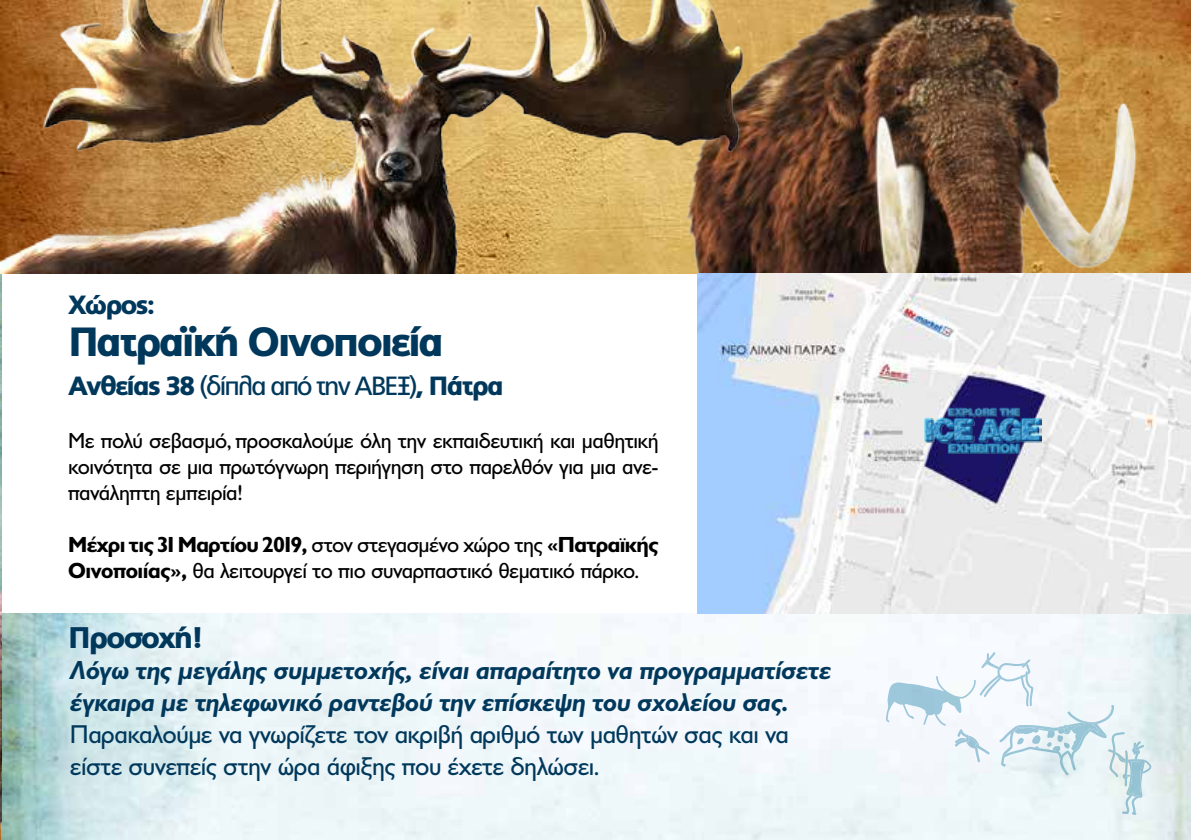
<style>
.page{position:relative;width:1191px;height:840px;background:#fff}
.page>*{position:absolute;margin:0;border:0;box-sizing:border-box;transform-origin:0 0}
.t1{font:900 40.8px "PF Catalog";letter-spacing:-.07em;color:#00385c}
.t2{font:900 29.8px "PF Catalog";letter-spacing:-.07em;color:#00385c}
.t3{font:26.4px "PF Catalog";letter-spacing:-.07em;color:#00385c}
.t4{font:900 26.4px "PF Catalog";letter-spacing:-.07em;color:#00385c}
.t5{font:italic 700 26px/32px "Gill Sans Hel";letter-spacing:-.02em;color:#00385c}
.t6{font:26px/32px "Gill Sans Hel";letter-spacing:-.02em;color:#00385c}
.t7{font:22px/26px "Gill Sans Hel";letter-spacing:-.02em;color:#000;text-align:justify}
.s1{font-weight:900}
.s2{font-weight:700}
</style>
<div class="page">
<img style="left:0;top:273px;width:1px;height:260px">
<img style="left:2px;top:613px;width:1189px;height:226px">
<img style="left:0;top:533px;width:2px;height:306px">
<img style="left:1153px;top:0;width:38px;height:273px">
<img style="left:765px;top:0;width:388px;height:273px">
<img style="left:0;top:0;width:765px;height:273px">
<img style="left:697px;top:273px;width:494px;height:340px">
<img style="left:924px;top:407px;width:118px;height:46px">
<svg style="left:886px;top:651px;width:265px;height:163px"></svg>
<p class="t4" style="left:68px;top:289px;width:89px">Χώρος:</p>
<h1 class="t1" style="left:68px;top:318px;width:378px">Πατραϊκή Οινοποιεία</h1>
<p class="t3" style="left:68px;top:370px;width:437px"><span class="s1">Ανθείας 38</span> (δίπλα από την ΑΒΕΞ)<span class="s1">, Πάτρα</span></p>
<p class="t7" style="left:68px;top:428px;width:592px">Με πολύ σεβασμό, προσκαλούμε όλη την εκπαιδευτική και μαθητική κοινότητα σε μια πρωτόγνωρη περιήγηση στο παρελθόν για μια ανε&shy;πανάληπτη εμπειρία!</p>
<p class="t7" style="left:68px;top:532px;width:592px"><span class="s2">Μέχρι τις 31 Μαρτίου 2019,</span> στον στεγασμένο χώρο της <span class="s2">«Πατραϊκής<br>Οινοποιίας»,</span> θα λειτουργεί το πιο συναρπαστικό θεματικό πάρκο.</p>
<h2 class="t2" style="left:68px;top:619px;width:137px">Προσοχή!</h2>
<p class="t5" style="left:70px;top:654px;width:763px">Λόγω της μεγάλης συμμετοχής, είναι απαραίτητο να προγραμματίσετε έγκαιρα με τηλεφωνικό ραντεβού την επίσκεψη του σχολείου σας.</p>
<p class="t6" style="left:70px;top:718px;width:720px">Παρακαλούμε να γνωρίζετε τον ακριβή αριθμό των μαθητών σας και να είστε συνεπείς στην ώρα άφιξης που έχετε δηλώσει.</p>
</div>
